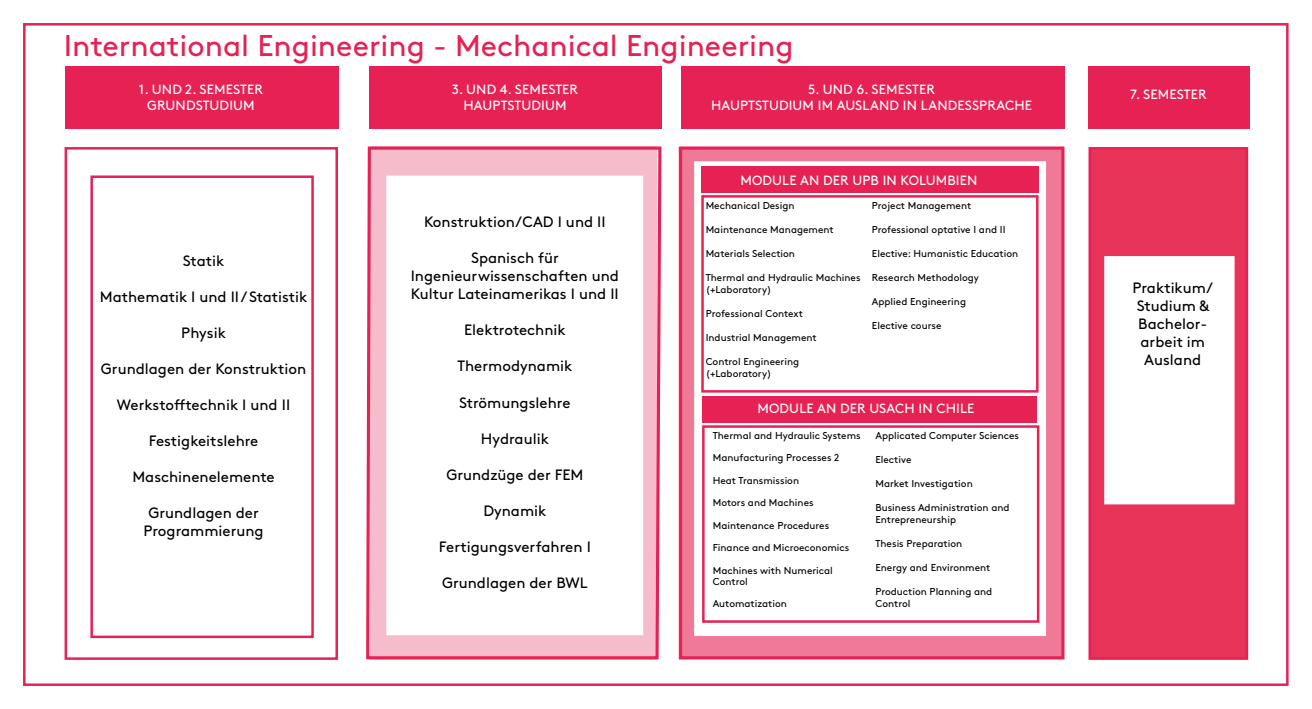
<style>
.page{position:relative;width:1312px;height:709px;background:#fff}
.page>*{position:absolute;margin:0;border:0;box-sizing:border-box;transform-origin:0 0}
.t1{font:30px "Brown Pro";color:#e62154}
.t2{font:15px/18px "Brown Pro";color:#000;text-align:center}
.t3{font:13.25px/16px "Brown Pro";letter-spacing:.01em;color:#fff;text-align:center}
.t4{font:10px/12px "Brown Pro";color:#000}
</style>
<div class="page">
<div style="left:23px;top:23px;width:1265px;height:663px;background:#fff;border:2px solid #e62154"></div>
<svg style="left:366px;top:146px;width:296px;height:514px"></svg>
<div style="left:370px;top:146px;width:287px;height:514px;background:#f7bccc;border:2px solid #e62154"></div>
<svg style="left:678px;top:147px;width:384px;height:512px;background:#ef7191"></svg>
<div style="left:65px;top:66px;width:273px;height:63px;background:#e62154"></div>
<div style="left:368px;top:66px;width:293px;height:63px;background:#e62154"></div>
<div style="left:680px;top:66px;width:384px;height:63px;background:#e62154"></div>
<div style="left:386px;top:176px;width:257px;height:459px;background:#fff;border:2px solid #fff"></div>
<div style="left:694px;top:161px;width:351px;height:475px;background:#fff;border:2px solid #fff"></div>
<div style="left:65px;top:147px;width:273px;height:513px;background:#fff;border:2px solid #e62154"></div>
<div style="left:1088px;top:66px;width:161px;height:63px;background:#e62154"></div>
<div style="left:1088px;top:147px;width:159px;height:513px;background:#e83458;border:2px solid #e62154"></div>
<div style="left:1103px;top:256px;width:131px;height:248px;background:#fff;border:2px solid #fff"></div>
<div style="left:90px;top:175px;width:224px;height:463px;background:#fff;border:2px solid #e62154"></div>
<div style="left:701px;top:195px;width:337px;height:197px;background:#fff;border:2px solid #e62154"></div>
<div style="left:701px;top:166px;width:337px;height:27px;background:#e62154"></div>
<div style="left:702px;top:425px;width:337px;height:198px;background:#fff;border:2px solid #e62154"></div>
<div style="left:702px;top:396px;width:334px;height:27px;background:#e62154"></div>
<h1 class="t1" style="left:64px;top:23px;width:731px">International Engineering - Mechanical Engineering</h1>
<h3 class="t3" style="left:139px;top:80px;width:125px">1. UND 2. SEMESTER<br>GRUNDSTUDIUM</h3>
<h3 class="t3" style="left:451px;top:80px;width:128px">3. UND 4. SEMESTER<br>HAUPTSTUDIUM</h3>
<h3 class="t3" style="left:711px;top:80px;width:322px">5. UND 6. SEMESTER<br>HAUPTSTUDIUM IM AUSLAND IN LANDESSPRACHE</h3>
<h2 class="t2" style="left:183px;top:250px;width:43px">Statik</h2>
<h2 class="t2" style="left:100px;top:286px;width:209px">Mathematik I und II / Statistik</h2>
<h2 class="t2" style="left:181px;top:322px;width:46px">Physik</h2>
<h2 class="t2" style="left:101px;top:358px;width:207px">Grundlagen der Konstruktion</h2>
<h2 class="t2" style="left:117px;top:394px;width:175px">Werkstofftechnik I und II</h2>
<h2 class="t2" style="left:149px;top:430px;width:111px">Festigkeitslehre</h2>
<h2 class="t2" style="left:132px;top:466px;width:144px">Maschinenelemente</h2>
<h2 class="t2" style="left:143px;top:502px;width:122px">Grundlagen der<br>Programmierung</h2>
<h2 class="t2" style="left:424px;top:212px;width:183px">Konstruktion/CAD I und II</h2>
<h2 class="t2" style="left:410px;top:248px;width:210px">Spanisch für<br>Ingenieurwissenschaften und<br>Kultur Lateinamerikas I und II</h2>
<h2 class="t2" style="left:464px;top:320px;width:103px">Elektrotechnik</h2>
<h2 class="t2" style="left:457px;top:356px;width:116px">Thermodynamik</h2>
<h2 class="t2" style="left:459px;top:392px;width:113px">Strömungslehre</h2>
<h2 class="t2" style="left:481px;top:428px;width:69px">Hydraulik</h2>
<h2 class="t2" style="left:446px;top:464px;width:138px">Grundzüge der FEM</h2>
<h2 class="t2" style="left:483px;top:500px;width:64px">Dynamik</h2>
<h2 class="t2" style="left:439px;top:536px;width:153px">Fertigungsverfahren I</h2>
<h2 class="t2" style="left:442px;top:572px;width:147px">Grundlagen der BWL</h2>
<h3 class="t3" style="left:740px;top:171px;width:238px">MODULE AN DER UPB IN KOLUMBIEN</h3>
<p class="t4" style="left:705px;top:198px;width:90px">Mechanical Design</p>
<p class="t4" style="left:705px;top:222px;width:129px">Maintenance Management</p>
<p class="t4" style="left:705px;top:246px;width:91px">Materials Selection</p>
<p class="t4" style="left:705px;top:270px;width:156px">Thermal and Hydraulic Machines (+Laboratory)</p>
<p class="t4" style="left:705px;top:306px;width:99px">Professional Context</p>
<p class="t4" style="left:705px;top:330px;width:112px">Industrial Management</p>
<p class="t4" style="left:705px;top:354px;width:95px">Control Engineering (+Laboratory)</p>
<p class="t4" style="left:871px;top:198px;width:101px">Project Management</p>
<p class="t4" style="left:871px;top:222px;width:135px">Professional optative I and II</p>
<p class="t4" style="left:871px;top:246px;width:148px">Elective: Humanistic Education</p>
<p class="t4" style="left:871px;top:270px;width:108px">Research Methodology</p>
<p class="t4" style="left:871px;top:294px;width:96px">Applied Engineering</p>
<p class="t4" style="left:871px;top:318px;width:71px">Elective course</p>
<h3 class="t3" style="left:757px;top:399px;width:218px">MODULE AN DER USACH IN CHILE</h3>
<p class="t4" style="left:712px;top:428px;width:149px">Thermal and Hydraulic Systems</p>
<p class="t4" style="left:712px;top:451px;width:128px">Manufacturing Processes 2</p>
<p class="t4" style="left:712px;top:473px;width:88px">Heat Transmission</p>
<p class="t4" style="left:712px;top:496px;width:102px">Motors and Machines</p>
<p class="t4" style="left:712px;top:518px;width:118px">Maintenance Procedures</p>
<p class="t4" style="left:712px;top:541px;width:138px">Finance and Microeconomics</p>
<p class="t4" style="left:712px;top:563px;width:122px;line-height:11.2px">Machines with Numerical<br>Control</p>
<p class="t4" style="left:712px;top:597px;width:76px">Automatization</p>
<p class="t4" style="left:875px;top:428px;width:145px">Applicated Computer Sciences</p>
<p class="t4" style="left:875px;top:452px;width:37px">Elective</p>
<p class="t4" style="left:875px;top:476px;width:99px">Market Investigation</p>
<p class="t4" style="left:875px;top:500px;width:136px">Business Administration and<br>Entrepreneurship</p>
<p class="t4" style="left:875px;top:536px;width:88px">Thesis Preparation</p>
<p class="t4" style="left:875px;top:560px;width:116px">Energy and Environment</p>
<p class="t4" style="left:875px;top:584px;width:118px">Production Planning and<br>Control</p>
<h3 class="t3" style="left:1129px;top:85px;width:78px">7. SEMESTER</h3>
<h2 class="t2" style="left:1132px;top:277px;width:82px">Praktikum/<br>Studium &amp;<br>Bachelor&shy;arbeit im<br>Ausland</h2>
</div>
